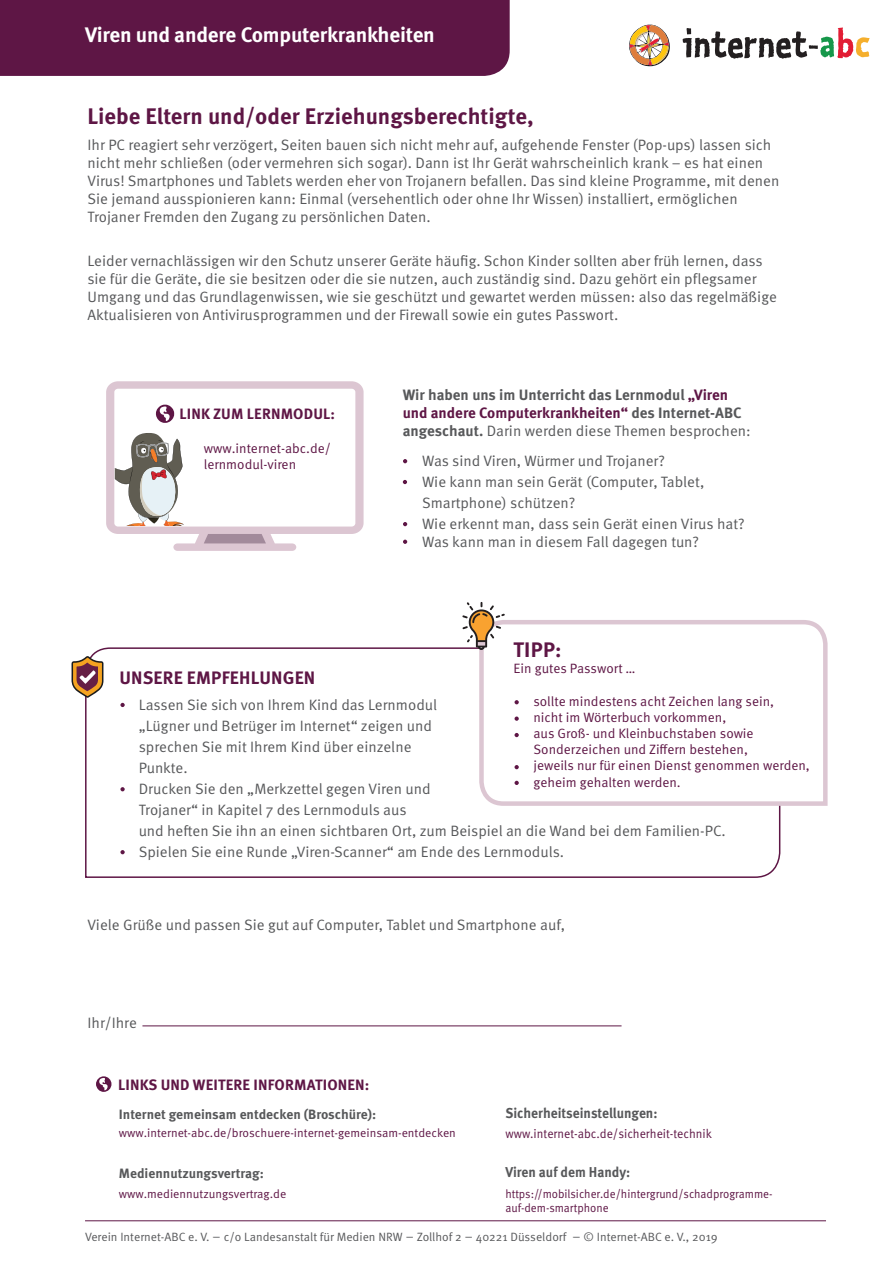
<style>
.page{position:relative;width:893px;height:1263px;background:#fff}
.page>*{position:absolute;margin:0;border:0;box-sizing:border-box;transform-origin:0 0}
.t1{font:700 22.5px "Meta Pro";color:#5e1645}
.t2{font:700 21px "Meta Pro";letter-spacing:-.01em;color:#fff}
.t3{font:700 21px "Meta Pro";color:#5e1645}
.t4{font:700 18px "Meta Pro";letter-spacing:.01em;color:#5e1645}
.t5{font:15px/18px "Meta Pro Norm";color:#57585a}
.t6{font:700 15px/18px "Meta Pro";color:#57585a}
.t7{font:700 15px "Meta Pro";letter-spacing:.01em;color:#5e1645}
.t8{font:700 14.25px "Meta Pro";color:#57585a;scale:.95 1}
.t9{font:13.5px/16.2px "Meta Pro Norm";color:#5e1645}
.t10{font:700 13.5px "Meta Pro";color:#57585a}
.t11{font:12.75px "Meta Pro Norm";color:#5e1645;scale:.95 1}
.t12{font:12px "Meta Pro Norm";color:#57585a}
.t13{font:12px "Meta Pro Norm";color:#5e1645}
.t14{font:12px/13.5px "Meta Pro Norm";color:#5e1645;scale:.95 1}
.s1{color:#5e1645}
.s2{font-family:"Meta Pro Norm";font-weight:400}
.s3{font-size:13.5px}
</style>
<div class="page">
<svg style="left:85px;top:647px;width:696px;height:231px"></svg>
<div style="left:0;top:0;width:510px;height:76px;background:#5e1645"></div>
<svg style="left:477px;top:620px;width:351px;height:188px"></svg>
<hr style="left:85px;top:1220px;width:741px;height:1px;background:#5e1645">
<hr style="left:142px;top:1025px;width:479px;height:1px;background:#5e1645">
<svg style="left:403px;top:459px;width:4px;height:4px"></svg>
<svg style="left:120px;top:703px;width:5px;height:4px"></svg>
<svg style="left:403px;top:480px;width:4px;height:4px"></svg>
<svg style="left:120px;top:787px;width:5px;height:4px"></svg>
<svg style="left:120px;top:850px;width:5px;height:4px"></svg>
<svg style="left:106px;top:381px;width:258px;height:170px"></svg>
<svg style="left:71px;top:656px;width:32px;height:42px"></svg>
<svg style="left:682px;top:28px;width:188px;height:31px"></svg>
<svg style="left:629px;top:24px;width:41px;height:42px"></svg>
<svg style="left:403px;top:522px;width:4px;height:4px"></svg>
<svg style="left:403px;top:540px;width:4px;height:4px"></svg>
<svg style="left:514px;top:716px;width:5px;height:5px"></svg>
<svg style="left:514px;top:733px;width:5px;height:4px"></svg>
<svg style="left:514px;top:765px;width:5px;height:4px"></svg>
<svg style="left:514px;top:781px;width:5px;height:4px"></svg>
<svg style="left:514px;top:700px;width:5px;height:4px"></svg>
<svg style="left:462px;top:602px;width:43px;height:48px"></svg>
<svg style="left:96px;top:1076px;width:15px;height:16px"></svg>
<p class="t2" style="left:85px;top:18px;width:351px">Viren und andere Computerkrankheiten</p>
<p class="t1" style="left:87px;top:98px;width:448px">Liebe Eltern und/oder Erziehungsberechtigte,</p>
<p class="t5" style="left:87px;top:134px;width:693px">Ihr PC reagiert sehr verzögert, Seiten bauen sich nicht mehr auf, aufgehende Fenster (Pop-ups) lassen sich nicht mehr schließen (oder vermehren sich sogar). Dann ist Ihr Gerät wahrscheinlich krank – es hat einen Virus! Smartphones und Tablets werden eher von Trojanern befallen. Das sind kleine Programme, mit denen Sie jemand ausspionieren kann: Einmal (versehentlich oder ohne Ihr Wissen) installiert, ermöglichen Trojaner Fremden den Zugang zu persönlichen Daten.</p>
<p class="t5" style="left:87px;top:251px;width:691px">Leider vernachlässigen wir den Schutz unserer Geräte häufig. Schon Kinder sollten aber früh lernen, dass sie für die Geräte, die sie besitzen oder die sie nutzen, auch zuständig sind. Dazu gehört ein pflegsamer Umgang und das Grundlagenwissen, wie sie geschützt und gewartet werden müssen: also das regelmäßige Aktualisieren von Antivirusprogrammen und der Firewall sowie ein gutes Passwort.</p>
<p class="t7" style="left:179px;top:402px;width:157px">LINK ZUM LERNMODUL:</p>
<p class="t9" style="left:204px;top:439px;width:129px">www.internet-abc.de/ lernmodul-viren</p>
<p class="t6" style="left:403px;top:385px;width:349px">Wir haben uns im Unterricht das Lernmodul <span class="s1">„Viren und andere Computerkrankheiten“</span> des Internet-ABC angeschaut. <span class="s2">Darin werden diese Themen besprochen:</span></p>
<p class="t5" style="left:422px;top:450px;width:244px">Was sind Viren, Würmer und Trojaner?</p>
<p class="t5" style="left:422px;top:470px;width:284px;line-height:21px">Wie kann man sein Gerät (Computer, Tablet,<br>Smartphone) schützen?</p>
<p class="t5" style="left:422px;top:513px;width:324px">Wie erkennt man, dass sein Gerät einen Virus hat?</p>
<p class="t5" style="left:422px;top:531px;width:279px">Was kann man in diesem Fall dagegen tun?</p>
<p class="t3" style="left:514px;top:633px;width:50px">TIPP:</p>
<p class="t9" style="left:513px;top:660px;width:124px">Ein gutes Passwort …</p>
<p class="t9" style="left:533px;top:692px;width:242px">sollte mindestens acht Zeichen lang sein,</p>
<p class="t9" style="left:533px;top:708px;width:194px">nicht im Wörterbuch vorkommen,</p>
<p class="t9" style="left:533px;top:724px;width:222px">aus Groß- und Kleinbuchstaben sowie<br>Sonderzeichen und Ziffern bestehen,</p>
<p class="t9" style="left:533px;top:757px;width:278px">jeweils nur für einen Dienst genommen werden,</p>
<p class="t9" style="left:533px;top:773px;width:149px">geheim gehalten werden.</p>
<p class="t4" style="left:119px;top:664px;width:197px">UNSERE EMPFEHLUNGEN</p>
<p class="t5" style="left:139px;top:693px;width:300px;line-height:21px">Lassen Sie sich von Ihrem Kind das Lernmodul „Lügner und Betrüger im Internet“ zeigen und sprechen Sie mit Ihrem Kind über einzelne Punkte.</p>
<p class="t5" style="left:139px;top:777px;width:589px;line-height:21px">Drucken Sie den „Merkzettel gegen Viren und<br>Trojaner“ in Kapitel 7 des Lernmoduls aus<br>und heften Sie ihn an einen sichtbaren Ort, zum Beispiel an die Wand bei dem Familien-PC.</p>
<p class="t5" style="left:139px;top:842px;width:427px">Spielen Sie eine Runde „Viren-Scanner“ am Ende des Lernmoduls.</p>
<p class="t5" style="left:87px;top:915px;width:479px">Viele Grüße und passen Sie gut auf Computer, Tablet und Smartphone auf,</p>
<p class="t5" style="left:87px;top:1013px;width:51px">Ihr/Ihre</p>
<p class="t7" style="left:118px;top:1073px;width:253px">LINKS UND WEITERE INFORMATIONEN:</p>
<p class="t10" style="left:119px;top:1103px;width:259px">Internet gemeinsam entdecken (Broschüre):</p>
<p class="t13" style="left:119px;top:1124px;width:338px">www.internet-abc.de/broschuere-internet-gemeinsam-entdecken</p>
<p class="t10" style="left:119px;top:1163px;width:147px">Mediennutzungsvertrag:</p>
<p class="t13" style="left:119px;top:1185px;width:169px">www.mediennutzungsvertrag.de</p>
<p class="t8" style="left:505px;top:1102px;width:162px">Sicherheitseinstellungen:</p>
<p class="t11" style="left:505px;top:1124px;width:219px">www.internet-abc.de/sicherheit-technik</p>
<p class="t8" style="left:505px;top:1161px;width:133px">Viren auf dem Handy:</p>
<p class="t14" style="left:505px;top:1187px;width:283px">https://mobilsicher.de/hintergrund/schadprogramme&shy;auf-dem-smartphone</p>
<p class="t12" style="left:85px;top:1228px;width:634px">Verein Internet-ABC e. V. <span class="s3">–</span> c/o Landesanstalt für Medien NRW <span class="s3">–</span> Zollhof 2 <span class="s3">–</span> 40221 Düsseldorf <span class="s3">–</span> © Internet-ABC e. V., 2019</p>
</div>
